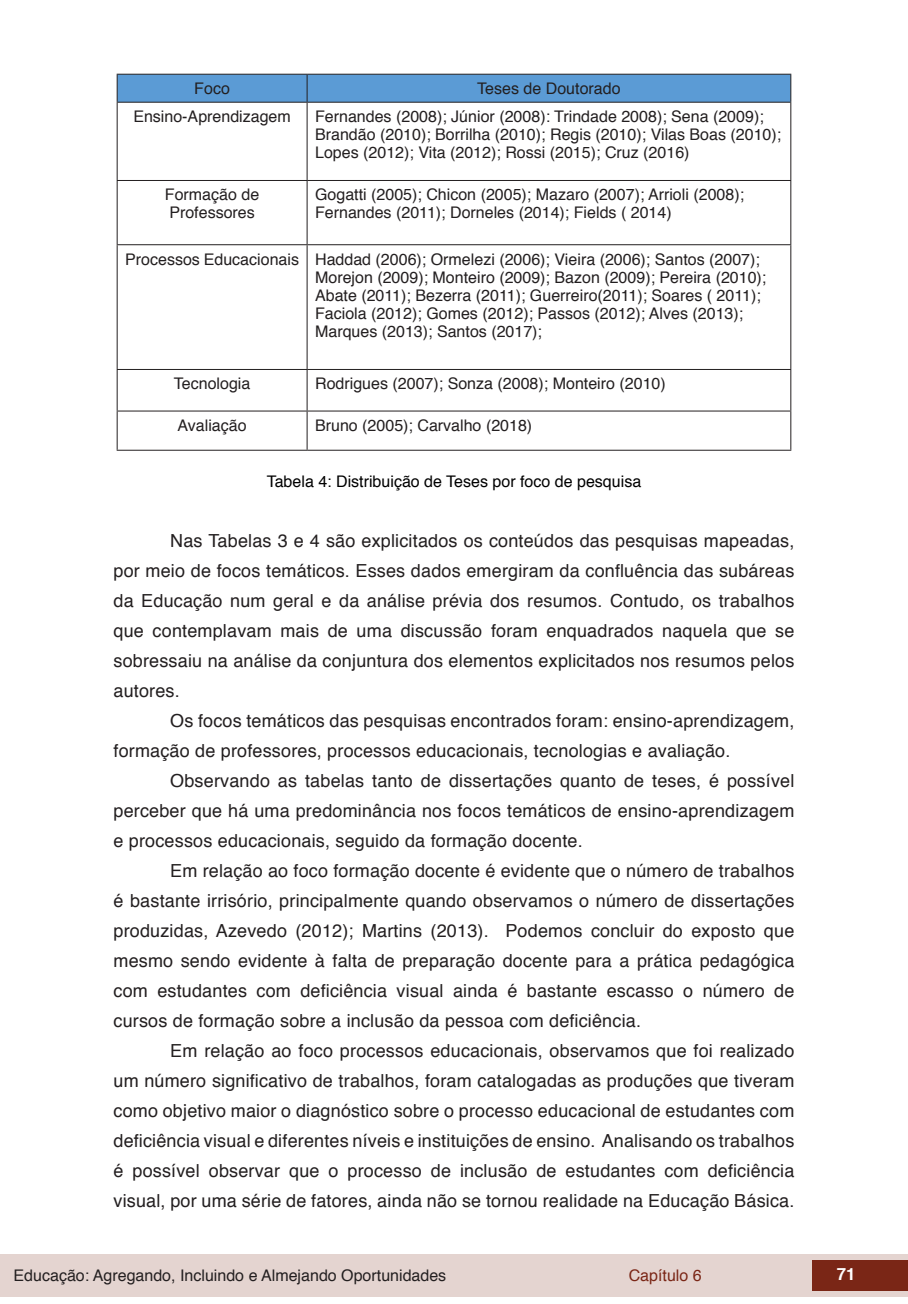
<style>
.page{position:relative;width:908px;height:1304px;background:#fff}
.page>*{position:absolute;margin:0;border:0;box-sizing:border-box;transform-origin:0 0}
.txt{font:18px/30px "Helvetica";letter-spacing:.01em;color:#231f20;text-align:justify}
.t1{font:700 16.8px "Helvetica";color:#fff}
.tab_txt{font:16px/18px "Helvetica";color:#231f20}
.info_tab_graf_imag{font:16px "Helvetica";color:#000}
.t2{font:16px "Helvetica";color:#7a2616}
</style>
<div class="page">
<div style="left:0;top:1254px;width:906px;height:43px;background:#e4d4d0"></div>
<div style="left:812px;top:1261px;width:95px;height:30px;background:#7a2616"></div>
<svg style="left:117px;top:74px;width:674px;height:28px;background:#5996cd"></svg>
<hr style="left:117px;top:102px;width:190px;height:1px;background:#231f20">
<hr style="left:117px;top:103px;width:1px;height:77px;background:#231f20">
<hr style="left:307px;top:102px;width:484px;height:1px;background:#231f20">
<hr style="left:306px;top:103px;width:1px;height:77px;background:#231f20">
<hr style="left:790px;top:103px;width:1px;height:77px;background:#231f20">
<hr style="left:117px;top:180px;width:190px;height:1px;background:#231f20">
<hr style="left:117px;top:181px;width:1px;height:63px;background:#231f20">
<hr style="left:307px;top:180px;width:484px;height:1px;background:#231f20">
<hr style="left:306px;top:181px;width:1px;height:63px;background:#231f20">
<hr style="left:790px;top:181px;width:1px;height:63px;background:#231f20">
<hr style="left:117px;top:244px;width:190px;height:1px;background:#231f20">
<hr style="left:117px;top:245px;width:1px;height:124px;background:#231f20">
<hr style="left:307px;top:244px;width:484px;height:1px;background:#231f20">
<hr style="left:306px;top:245px;width:1px;height:124px;background:#231f20">
<hr style="left:790px;top:245px;width:1px;height:124px;background:#231f20">
<hr style="left:117px;top:369px;width:190px;height:1px;background:#231f20">
<hr style="left:117px;top:370px;width:1px;height:41px;background:#231f20">
<hr style="left:307px;top:369px;width:484px;height:1px;background:#231f20">
<hr style="left:306px;top:370px;width:1px;height:41px;background:#231f20">
<hr style="left:790px;top:370px;width:1px;height:41px;background:#231f20">
<hr style="left:117px;top:411px;width:190px;height:1px;background:#231f20">
<hr style="left:117px;top:412px;width:1px;height:38px;background:#231f20">
<hr style="left:307px;top:411px;width:484px;height:1px;background:#231f20">
<hr style="left:306px;top:412px;width:1px;height:38px;background:#231f20">
<hr style="left:790px;top:412px;width:1px;height:38px;background:#231f20">
<hr style="left:117px;top:450px;width:190px;height:1px;background:#231f20">
<hr style="left:307px;top:450px;width:484px;height:1px;background:#231f20">
<p class="tab_txt" style="left:194px;top:80px;width:37px">Foco</p>
<p class="tab_txt" style="left:477px;top:80px;width:145px">Teses de Doutorado</p>
<p class="tab_txt" style="left:133px;top:108px;width:159px">Ensino-Aprendizagem</p>
<p class="tab_txt" style="left:315px;top:108px;width:467px">Fernandes (2008); Júnior (2008): Trindade 2008); Sena (2009);<br>Brandão (2010); Borrilha (2010); Regis (2010); Vilas Boas (2010);<br>Lopes (2012); Vita (2012); Rossi (2015); Cruz (2016)</p>
<p class="tab_txt" style="left:165px;top:186px;width:96px">Formação de<br>Professores</p>
<p class="tab_txt" style="left:315px;top:186px;width:430px">Gogatti (2005); Chicon (2005); Mazaro (2007); Arrioli (2008);<br>Fernandes (2011); Dorneles (2014); Fields ( 2014)</p>
<p class="tab_txt" style="left:125px;top:251px;width:175px">Processos Educacionais</p>
<p class="tab_txt" style="left:315px;top:251px;width:452px">Haddad (2006); Ormelezi (2006); Vieira (2006); Santos (2007); Morejon (2009); Monteiro (2009); Bazon (2009); Pereira (2010); Abate (2011); Bezerra (2011); Guerreiro(2011); Soares ( 2011); Faciola (2012); Gomes (2012); Passos (2012); Alves (2013); Marques (2013); Santos (2017);</p>
<p class="tab_txt" style="left:174px;top:375px;width:78px">Tecnologia</p>
<p class="tab_txt" style="left:315px;top:375px;width:352px">Rodrigues (2007); Sonza (2008); Monteiro (2010)</p>
<p class="tab_txt" style="left:177px;top:417px;width:71px">Avaliação</p>
<p class="tab_txt" style="left:315px;top:417px;width:218px">Bruno (2005); Carvalho (2018)</p>
<p class="info_tab_graf_imag" style="left:266px;top:469px;width:376px">Tabela 4: Distribuição de Teses por foco de pesquisa</p>
<p class="txt" style="left:113px;top:527px;width:682px;text-indent:57px">Nas Tabelas 3 e 4 são explicitados os conteúdos das pesquisas mapeadas, por meio de focos temáticos. Esses dados emergiram da confluência das subáreas da Educação num geral e da análise prévia dos resumos. Contudo, os trabalhos que contemplavam mais de uma discussão foram enquadrados naquela que se sobressaiu na análise da conjuntura dos elementos explicitados nos resumos pelos autores.</p>
<p class="txt" style="left:113px;top:707px;width:682px;text-indent:57px">Os focos temáticos das pesquisas encontrados foram: ensino-aprendizagem, formação de professores, processos educacionais, tecnologias e avaliação.</p>
<p class="txt" style="left:113px;top:767px;width:682px;text-indent:57px">Observando as tabelas tanto de dissertações quanto de teses, é possível perceber que há uma predominância nos focos temáticos de ensino-aprendizagem e processos educacionais, seguido da formação docente.</p>
<p class="txt" style="left:113px;top:857px;width:682px;text-indent:57px">Em relação ao foco formação docente é evidente que o número de trabalhos é bastante irrisório, principalmente quando observamos o número de dissertações produzidas, Azevedo (2012); Martins (2013). Podemos concluir do exposto que mesmo sendo evidente à falta de preparação docente para a prática pedagógica com estudantes com deficiência visual ainda é bastante escasso o número de cursos de formação sobre a inclusão da pessoa com deficiência.</p>
<p class="txt" style="left:113px;top:1037px;width:682px;text-indent:57px">Em relação ao foco processos educacionais, observamos que foi realizado um número significativo de trabalhos, foram catalogadas as produções que tiveram como objetivo maior o diagnóstico sobre o processo educacional de estudantes com deficiência visual e diferentes níveis e instituições de ensino. Analisando os trabalhos é possível observar que o processo de inclusão de estudantes com deficiência visual, por uma série de fatores, ainda não se tornou realidade na Educação Básica.</p>
<p class="tab_txt" style="left:14px;top:1267px;width:434px">Educação: Agregando, Incluindo e Almejando Oportunidades</p>
<p class="t2" style="left:628px;top:1263px;width:74px">Capítulo 6</p>
<p class="t1" style="left:836px;top:1261px;width:20px">71</p>
</div>
